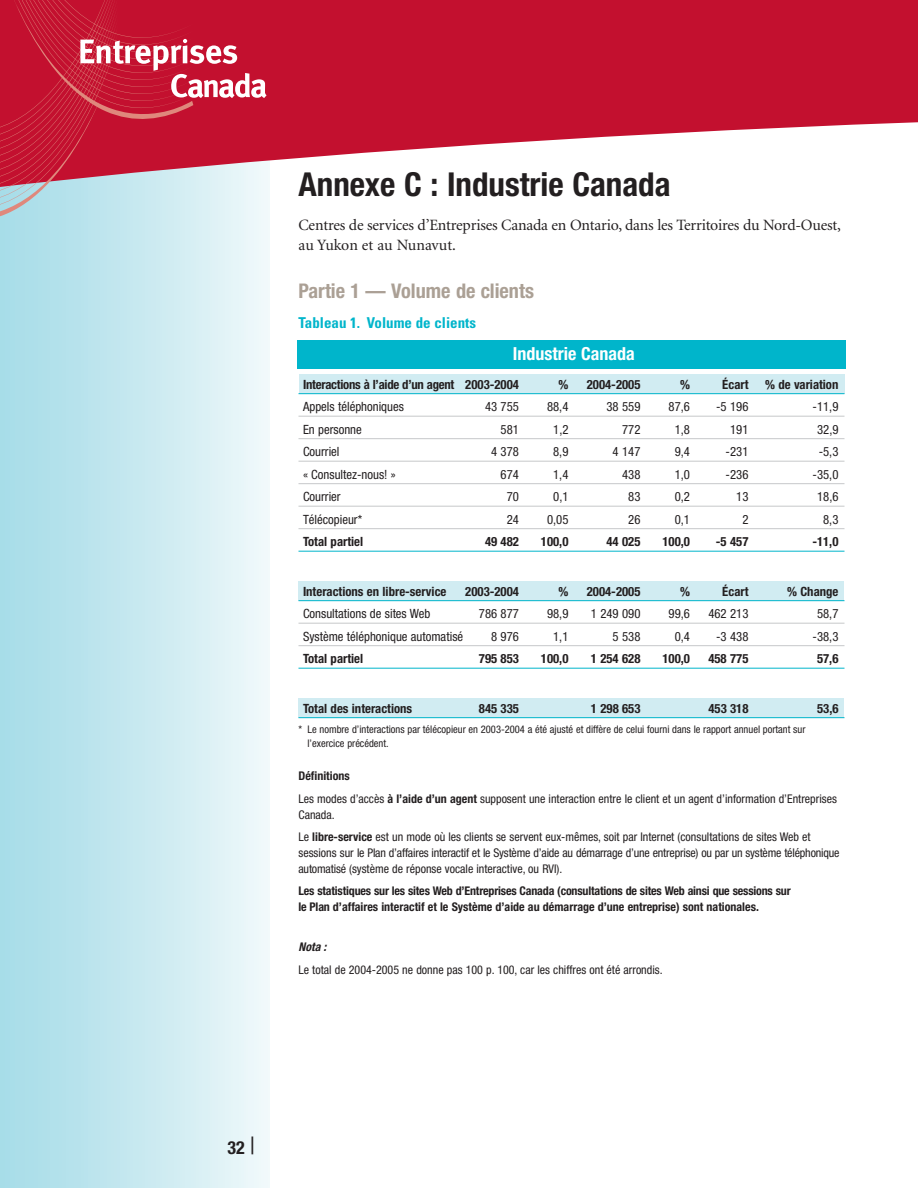
<style>
.page{position:relative;width:918px;height:1188px;background:#fff}
.page>*{position:absolute;margin:0;border:0;box-sizing:border-box;transform-origin:0 0}
.t1{font:700 condensed 33px "Helvetica Neue";color:#231f20}
.t2{font:700 condensed 20.25px "Helvetica Neue";color:#aba095}
.t3{font:700 condensed 18px "Helvetica Neue";color:#fff}
.t4{font:700 condensed 18px "Helvetica Neue";color:#231f20}
.t5{font:15.75px/20.2px "Minion";letter-spacing:-.015em;color:#231f20}
.t6{font:700 condensed 15px "Univers";color:#00b5cb}
.t7{font:condensed 12.75px "Helvetica Neue";color:#231f20}
.t8{font:700 condensed 12.75px "Helvetica Neue";color:#231f20}
.t9{font:700 condensed 12.75px "Helvetica Neue";letter-spacing:-.02em;color:#231f20}
.t10{font:condensed 12px/22.5px "Helvetica Neue";color:#231f20}
.t11{font:700 condensed 12px/15.8px "Helvetica Neue";letter-spacing:-.015em;color:#231f20}
.t12{font:italic 700 condensed 12px "Helvetica Neue";color:#231f20}
.t13{font:condensed 10.5px/13.5px "Helvetica Neue";color:#231f20}
.s1{font-weight:700}
.s2{font-weight:400;font-size:24px}
</style>
<div class="page">
<div style="left:0;top:0;width:270px;height:1188px;background:linear-gradient(to right,#a3dbe7,#eef8fa)"></div>
<svg style="left:194px;top:0;width:724px;height:190px;fill:#c3102f"></svg>
<svg style="left:0;top:0;width:194px;height:225px;background:#c34a62"></svg>
<svg style="left:80px;top:39px;width:187px;height:59px"></svg>
<div style="left:297px;top:340px;width:549px;height:29px;background:#00b5cb"></div>
<div style="left:298px;top:699px;width:546px;height:19px;background:#d1ecf2"></div>
<div style="left:299px;top:374px;width:545px;height:20px;background:#d1ecf2"></div>
<div style="left:298px;top:581px;width:546px;height:20px;background:#d1ecf2"></div>
<hr style="left:298px;top:393px;width:546px;height:1px;background:#00b5cb">
<hr style="left:298px;top:416px;width:546px;height:1px;background:#c7c8ca">
<hr style="left:298px;top:438px;width:546px;height:1px;background:#c7c8ca">
<hr style="left:298px;top:461px;width:546px;height:1px;background:#c7c8ca">
<hr style="left:298px;top:483px;width:546px;height:1px;background:#c7c8ca">
<hr style="left:298px;top:506px;width:546px;height:1px;background:#c7c8ca">
<hr style="left:298px;top:528px;width:546px;height:1px;background:#c7c8ca">
<hr style="left:298px;top:551px;width:546px;height:1px;background:#00b5cb">
<hr style="left:298px;top:600px;width:546px;height:1px;background:#00b5cb">
<hr style="left:298px;top:623px;width:546px;height:1px;background:#c7c8ca">
<hr style="left:298px;top:645px;width:546px;height:1px;background:#c7c8ca">
<hr style="left:298px;top:668px;width:546px;height:1px;background:#00b5cb">
<hr style="left:298px;top:717px;width:546px;height:1px;background:#00b5cb">
<h1 class="t1" style="left:298px;top:172px;width:374px">Annexe C : Industrie Canada</h1>
<h3 class="t5" style="left:298px;top:216px;width:544px">Centres de services d’Entreprises Canada en Ontario, dans les Territoires du Nord-Ouest, au Yukon et au Nunavut.</h3>
<h2 class="t2" style="left:298px;top:284px;width:237px">Partie 1 — Volume de clients</h2>
<p class="t6" style="left:298px;top:317px;width:179px">Tableau 1. Volume de clients</p>
<h3 class="t3" style="left:513px;top:347px;width:123px">Industrie Canada</h3>
<p class="t9" style="left:303px;top:380px;width:217px">Interactions à l’aide d’un agent 2003-2004</p>
<p class="t8" style="left:559px;top:380px;width:11px">%</p>
<p class="t8" style="left:587px;top:380px;width:55px">2004-2005</p>
<p class="t8" style="left:680px;top:380px;width:11px">%</p>
<p class="t8" style="left:722px;top:380px;width:28px">Écart</p>
<p class="t8" style="left:765px;top:380px;width:75px">% de variation</p>
<p class="t7" style="left:303px;top:402px;width:102px">Appels téléphoniques</p>
<p class="t7" style="left:485px;top:402px;width:35px">43 755</p>
<p class="t7" style="left:547px;top:402px;width:23px">88,4</p>
<p class="t7" style="left:607px;top:402px;width:35px">38 559</p>
<p class="t7" style="left:669px;top:402px;width:23px">87,6</p>
<p class="t7" style="left:716px;top:402px;width:34px">-5 196</p>
<p class="t7" style="left:813px;top:402px;width:27px">-11,9</p>
<p class="t7" style="left:303px;top:425px;width:60px">En personne</p>
<p class="t7" style="left:501px;top:425px;width:20px">581</p>
<p class="t7" style="left:553px;top:425px;width:17px">1,2</p>
<p class="t7" style="left:622px;top:425px;width:20px">772</p>
<p class="t7" style="left:675px;top:425px;width:17px">1,8</p>
<p class="t7" style="left:730px;top:425px;width:20px">191</p>
<p class="t7" style="left:817px;top:425px;width:23px">32,9</p>
<p class="t7" style="left:303px;top:447px;width:38px">Courriel</p>
<p class="t7" style="left:491px;top:447px;width:29px">4 378</p>
<p class="t7" style="left:553px;top:447px;width:17px">8,9</p>
<p class="t7" style="left:613px;top:447px;width:29px">4 147</p>
<p class="t7" style="left:675px;top:447px;width:17px">9,4</p>
<p class="t7" style="left:726px;top:447px;width:24px">-231</p>
<p class="t7" style="left:819px;top:447px;width:21px">-5,3</p>
<p class="t7" style="left:303px;top:470px;width:94px">« Consultez-nous! »</p>
<p class="t7" style="left:501px;top:470px;width:20px">674</p>
<p class="t7" style="left:553px;top:470px;width:17px">1,4</p>
<p class="t7" style="left:622px;top:470px;width:20px">438</p>
<p class="t7" style="left:675px;top:470px;width:17px">1,0</p>
<p class="t7" style="left:726px;top:470px;width:24px">-236</p>
<p class="t7" style="left:813px;top:470px;width:27px">-35,0</p>
<p class="t7" style="left:303px;top:492px;width:39px">Courrier</p>
<p class="t7" style="left:507px;top:492px;width:14px">70</p>
<p class="t7" style="left:553px;top:492px;width:17px">0,1</p>
<p class="t7" style="left:628px;top:492px;width:14px">83</p>
<p class="t7" style="left:675px;top:492px;width:17px">0,2</p>
<p class="t7" style="left:736px;top:492px;width:14px">13</p>
<p class="t7" style="left:817px;top:492px;width:23px">18,6</p>
<p class="t7" style="left:303px;top:515px;width:61px">Télécopieur*</p>
<p class="t7" style="left:507px;top:515px;width:14px">24</p>
<p class="t7" style="left:547px;top:515px;width:23px">0,05</p>
<p class="t7" style="left:628px;top:515px;width:14px">26</p>
<p class="t7" style="left:675px;top:515px;width:17px">0,1</p>
<p class="t7" style="left:742px;top:515px;width:8px">2</p>
<p class="t7" style="left:823px;top:515px;width:17px">8,3</p>
<p class="t8" style="left:303px;top:537px;width:62px">Total partiel</p>
<p class="t8" style="left:485px;top:537px;width:35px">49 482</p>
<p class="t8" style="left:541px;top:537px;width:29px">100,0</p>
<p class="t8" style="left:607px;top:537px;width:35px">44 025</p>
<p class="t8" style="left:662px;top:537px;width:29px">100,0</p>
<p class="t8" style="left:716px;top:537px;width:34px">-5 457</p>
<p class="t8" style="left:812px;top:537px;width:28px">-11,0</p>
<p class="t8" style="left:303px;top:587px;width:145px">Interactions en libre-service</p>
<p class="t8" style="left:465px;top:587px;width:55px">2003-2004</p>
<p class="t8" style="left:559px;top:587px;width:11px">%</p>
<p class="t8" style="left:587px;top:587px;width:55px">2004-2005</p>
<p class="t8" style="left:680px;top:587px;width:11px">%</p>
<p class="t8" style="left:722px;top:587px;width:28px">Écart</p>
<p class="t8" style="left:787px;top:587px;width:53px">% Change</p>
<p class="t7" style="left:303px;top:609px;width:129px">Consultations de sites Web</p>
<p class="t7" style="left:479px;top:609px;width:42px">786 877</p>
<p class="t7" style="left:547px;top:609px;width:23px">98,9</p>
<p class="t7" style="left:591px;top:609px;width:51px">1 249 090</p>
<p class="t7" style="left:669px;top:609px;width:23px">99,6</p>
<p class="t7" style="left:708px;top:609px;width:42px">462 213</p>
<p class="t7" style="left:817px;top:609px;width:23px">58,7</p>
<p class="t7" style="left:303px;top:632px;width:162px">Système téléphonique automatisé</p>
<p class="t7" style="left:491px;top:632px;width:29px">8 976</p>
<p class="t7" style="left:553px;top:632px;width:17px">1,1</p>
<p class="t7" style="left:613px;top:632px;width:29px">5 538</p>
<p class="t7" style="left:675px;top:632px;width:17px">0,4</p>
<p class="t7" style="left:716px;top:632px;width:34px">-3 438</p>
<p class="t7" style="left:813px;top:632px;width:27px">-38,3</p>
<p class="t8" style="left:303px;top:654px;width:62px">Total partiel</p>
<p class="t8" style="left:479px;top:654px;width:42px">795 853</p>
<p class="t8" style="left:541px;top:654px;width:29px">100,0</p>
<p class="t8" style="left:591px;top:654px;width:51px">1 254 628</p>
<p class="t8" style="left:662px;top:654px;width:29px">100,0</p>
<p class="t8" style="left:708px;top:654px;width:42px">458 775</p>
<p class="t8" style="left:817px;top:654px;width:23px">57,6</p>
<p class="t8" style="left:303px;top:704px;width:111px">Total des interactions</p>
<p class="t8" style="left:479px;top:704px;width:42px">845 335</p>
<p class="t8" style="left:591px;top:704px;width:51px">1 298 653</p>
<p class="t8" style="left:708px;top:704px;width:42px">453 318</p>
<p class="t8" style="left:817px;top:704px;width:23px">53,6</p>
<p class="t13" style="left:307px;top:723px;width:500px;text-indent:-9px">* Le nombre d’interactions par télécopieur en 2003-2004 a été ajusté et diffère de celui fourni dans le rapport annuel portant sur l’exercice précédent.</p>
<p class="t10" style="left:298px;top:766px;width:540px"><span class="s1">Définitions<br></span>Les modes d’accès <span class="s1">à l’aide d’un agent</span> supposent une interaction entre le client et un agent d’information d’Entreprises</p>
<p class="t10" style="left:298px;top:804px;width:514px">Canada.<br>Le <span class="s1">libre-service</span> est un mode où les clients se servent eux-mêmes, soit par Internet (consultations de sites Web et</p>
<p class="t10" style="left:298px;top:846px;width:543px;line-height:15.8px">sessions sur le Plan d’affaires interactif et le Système d’aide au démarrage d’une entreprise) ou par un système téléphonique automatisé (système de réponse vocale interactive, ou RVI).</p>
<p class="t11" style="left:298px;top:884px;width:494px">Les statistiques sur les sites Web d’Entreprises Canada (consultations de sites Web ainsi que sessions sur le Plan d’affaires interactif et le Système d’aide au démarrage d’une entreprise) sont nationales.</p>
<p class="t12" style="left:298px;top:943px;width:32px">Nota :</p>
<p class="t10" style="left:298px;top:959px;width:366px">Le total de 2004-2005 ne donne pas 100 p. 100, car les chiffres ont été arrondis.</p>
<h3 class="t4" style="left:228px;top:1141px;width:29px">32 <span class="s2">|</span></h3>
</div>
